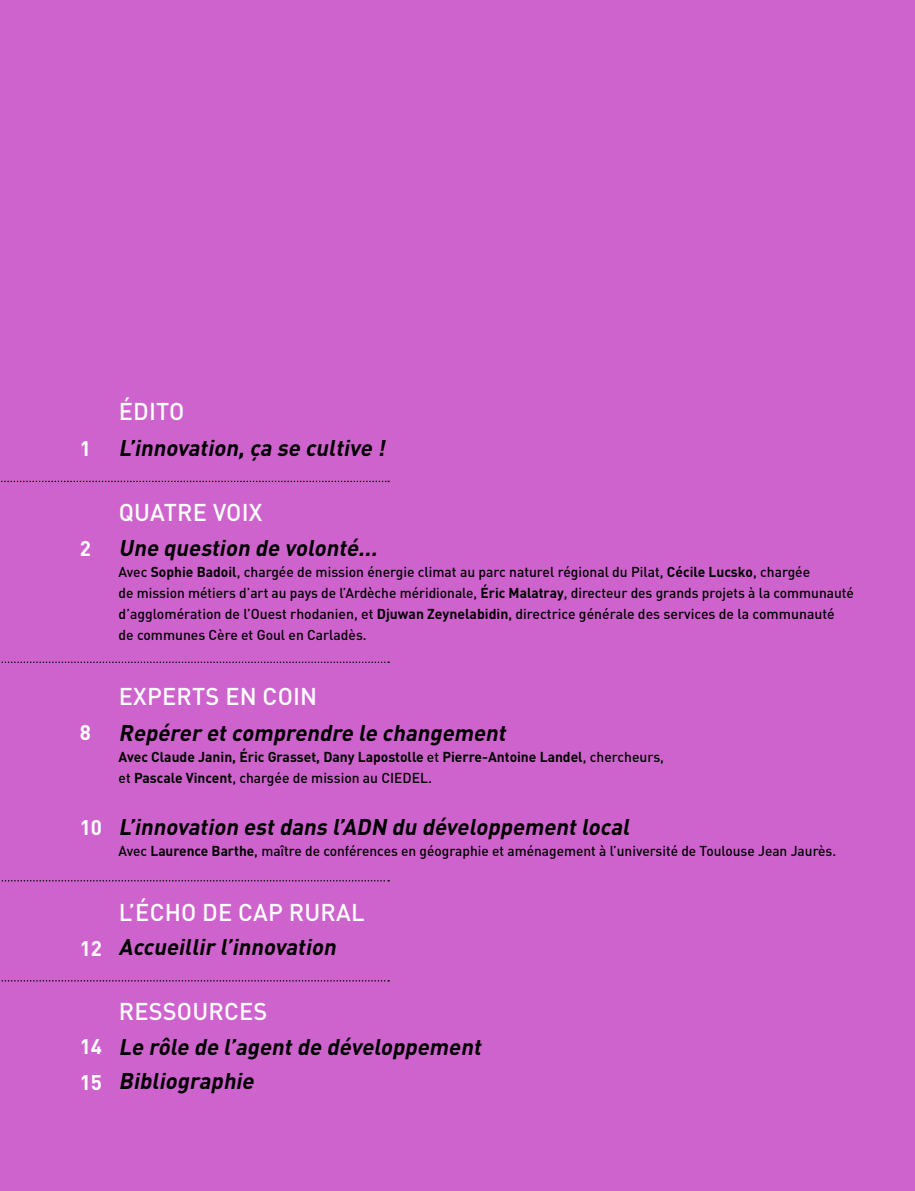
<style>
.page{position:relative;width:915px;height:1191px;background:#fff}
.page>*{position:absolute;margin:0;border:0;box-sizing:border-box;transform-origin:0 0}
.t1{font:500 24px "DIN Pro";letter-spacing:.01em;color:#fff}
.t2{font:italic 700 22.5px/34.5px "DIN Pro";color:#000}
.t3{font:700 21px/36px "DIN Pro";color:#fff}
.t4{font:500 14.25px/21px "DIN Pro";color:#000}
.t5{font:700 14.25px/21px "DIN Pro";color:#000}
.t6{font:500 14.25px "DIN Pro";color:#000;scale:.96 1}
.s1{font-weight:700}
.s2{font-weight:500}
</style>
<div class="page">
<div style="left:0;top:0;width:914px;height:1191px;background:#cf63ce"></div>
<svg style="left:1px;top:480px;width:388px;height:2px"></svg>
<svg style="left:1px;top:661px;width:388px;height:2px"></svg>
<svg style="left:1px;top:880px;width:388px;height:1px"></svg>
<svg style="left:1px;top:980px;width:388px;height:1px"></svg>
<h3 class="t3" style="left:80px;top:429px;width:13px">1</h3>
<h3 class="t3" style="left:80px;top:529px;width:13px">2</h3>
<h1 class="t1" style="left:119px;top:395px;width:67px">ÉDITO</h1>
<h2 class="t2" style="left:119px;top:430px;width:273px">L’innovation,ça se cultive !</h2>
<h1 class="t1" style="left:119px;top:496px;width:145px">QUATRE VOIX</h1>
<h2 class="t2" style="left:119px;top:529px;width:265px">Une question de volonté...</h2>
<p class="t4" style="left:119px;top:560px;width:736px">Avec <span class="s1">Sophie Badoil</span>, chargée de mission énergie climat au parc naturel régional du Pilat, <span class="s1">Cécile Lucsko</span>, chargée<br>de mission métiers d’art au pays de l’Ardèche méridionale, <span class="s1">Éric Malatray</span>, directeur des grands projets à la communauté d’agglomération de l’Ouest rhodanien, et <span class="s1">Djuwan Zeynelabidin</span>, directrice générale des services de la communauté<br>de communes Cère et Goul en Carladès.</p>
<h3 class="t3" style="left:80px;top:714px;width:13px">8</h3>
<h3 class="t3" style="left:80px;top:808px;width:24px">10</h3>
<h3 class="t3" style="left:80px;top:929px;width:24px">12</h3>
<h1 class="t1" style="left:119px;top:679px;width:200px">EXPERTS EN COIN</h1>
<h2 class="t2" style="left:119px;top:714px;width:393px">Repérer etcomprendre le changement</h2>
<p class="t5" style="left:119px;top:745px;width:546px">Avec Claude Janin, Éric Grasset, Dany Lapostolle <span class="s2">et</span> Pierre-Antoine Landel<span class="s2">, chercheurs, et</span> Pascale Vincent<span class="s2">, chargée de mission au CIEDEL.</span></p>
<h2 class="t2" style="left:119px;top:808px;width:517px">L’innovation estdans l’ADN du développementlocal</h2>
<p class="t6" style="left:119px;top:841px;width:748px">Avec <span class="s1">Laurence Barthe</span>, maître de conférences en géographie et aménagement à l’université de Toulouse Jean Jaurès.</p>
<h1 class="t1" style="left:119px;top:896px;width:247px">L’ÉCHO DE CAP RURAL</h1>
<h2 class="t2" style="left:119px;top:929px;width:224px">Accueillir l’innovation</h2>
<h3 class="t3" style="left:80px;top:1027px;width:24px">14<br>15</h3>
<h1 class="t1" style="left:119px;top:995px;width:150px">RESSOURCES</h1>
<h2 class="t2" style="left:119px;top:1028px;width:368px">Le rôle de l’agentde développement<br>Bibliographie</h2>
</div>
